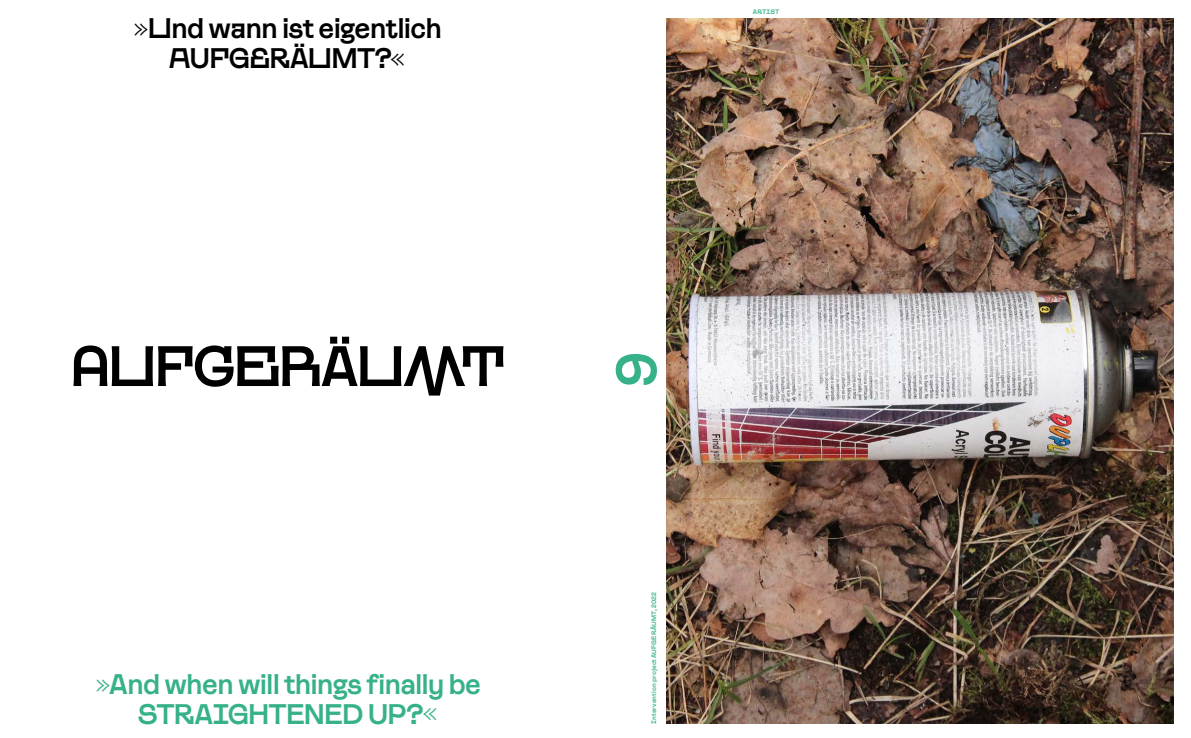
<style>
.page{position:relative;width:1191px;height:738px;background:#fff}
.page>*{position:absolute;margin:0;border:0;box-sizing:border-box;transform-origin:0 0}
.t1{font:53px "Pfffont";color:#000}
.t2{font:53px "Pfffont";color:#36b18a}
.t3{font:26.4px/29.8px "Pfffont";letter-spacing:-.035em;color:#36b18a;text-align:center}
.t4{font:26.4px/29.8px "Pfffont";letter-spacing:-.035em;color:#000;text-align:center}
.t5{font:6px "Pfffont";letter-spacing:.02em;color:#36b18a}
</style>
<div class="page">
<img style="left:666px;top:18px;width:508px;height:705px">
<p class="t4" style="left:133px;top:14px;width:311px">»Und wann ist eigentlich<br>AUFGERÄUMT?«</p>
<h1 class="t1" style="left:71px;top:336px;width:436px">AUFGERÄUMT</h1>
<p class="t3" style="left:95px;top:669px;width:388px">»And when will things finally be<br>STRAIGHTENED UP?«</p>
<p class="t5" style="left:753px;top:9px;width:28px">ARTIST</p>
<h1 class="t2" style="left:607px;top:386px;width:37px;rotate:-90deg">9</h1>
<p class="t5" style="left:650px;top:723px;width:133px;rotate:-90deg">Intervention project AUFGERÄUMT, 2022</p>
</div>
